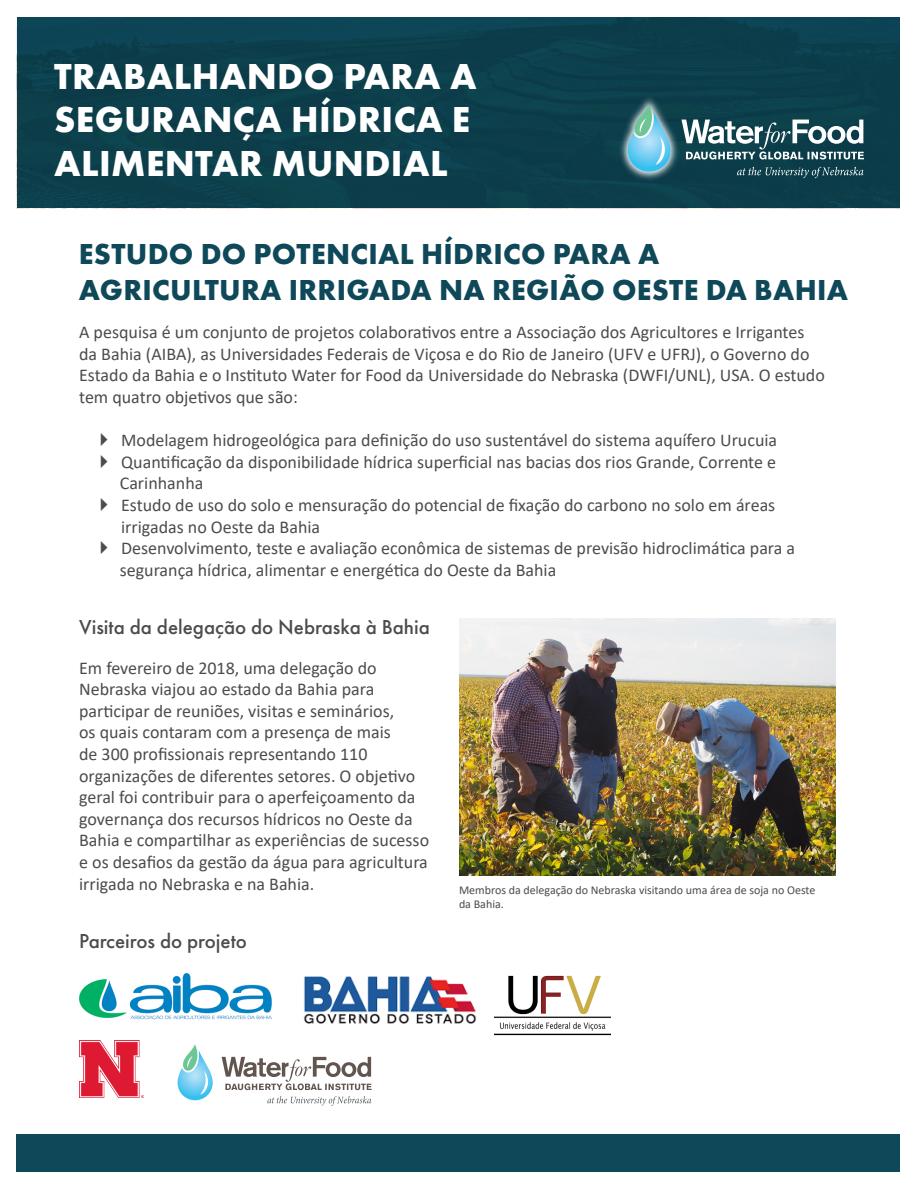
<style>
.page{position:relative;width:918px;height:1188px;background:#fff}
.page>*{position:absolute;margin:0;border:0;box-sizing:border-box;transform-origin:0 0}
.t1{font:700 37.5px/43.5px "Futura PT";letter-spacing:.01em;color:#fff}
.t2{font:700 30px/36px "Futura PT";letter-spacing:.01em;color:#0e4859}
.t3{font:500 21px "Futura PT";color:#4b4c4d}
.t4{font:18px/21.6px "Calibri";color:#4b4c4d}
.t5{font:12px/14.4px "Calibri";color:#4b4c4d}
</style>
<div class="page">
<div style="left:17px;top:18px;width:883px;height:190px;background:linear-gradient(to right,#0d404d,#0c3e4b)"></div>
<div style="left:16px;top:1134px;width:884px;height:37px;background:#0e4859"></div>
<img style="left:613px;top:90px;width:94px;height:109px">
<svg style="left:634px;top:104px;width:18px;height:7px"></svg>
<img style="left:628px;top:111px;width:43px;height:61px">
<svg style="left:681px;top:120px;width:183px;height:40px"></svg>
<svg style="left:737px;top:167px;width:126px;height:11px"></svg>
<img style="left:79px;top:973px;width:192px;height:46px">
<img style="left:495px;top:975px;width:115px;height:61px">
<img style="left:303px;top:976px;width:174px;height:48px">
<svg style="left:192px;top:1044px;width:5px;height:5px"></svg>
<img style="left:178px;top:1049px;width:35px;height:51px">
<svg style="left:222px;top:1057px;width:150px;height:33px"></svg>
<svg style="left:267px;top:1096px;width:104px;height:10px"></svg>
<img style="left:79px;top:1040px;width:64px;height:57px">
<img style="left:459px;top:618px;width:377px;height:258px">
<p class="t1" style="left:54px;top:53px;width:424px">TRABALHANDO PARA A<br>SEGURANÇA HÍDRICA E<br>ALIMENTAR MUNDIAL</p>
<p class="t2" style="left:79px;top:236px;width:771px">ESTUDO DO POTENCIAL HÍDRICO PARA A<br>AGRICULTURA IRRIGADA NA REGIÃO OESTE DA BAHIA</p>
<p class="t4" style="left:79px;top:321px;width:747px">A pesquisa é um conjunto de projetos colaborativos entre a Associação dos Agricultores e Irrigantes da Bahia (AIBA), as Universidades Federais de Viçosa e do Rio de Janeiro (UFV e UFRJ), o Governo do Estado da Bahia e o Instituto Water for Food da Universidade do Nebraska (DWFI/UNL), USA. O estudo tem quatro objetivos que são:</p>
<p class="t4" style="left:121px;top:429px;width:658px">Modelagem hidrogeológica para definição do uso sustentável do sistema aquífero Urucuia</p>
<p class="t4" style="left:121px;top:451px;width:656px">Quantificação da disponibilidade hídrica superficial nas bacias dos rios Grande, Corrente e</p>
<p class="t4" style="left:120px;top:472px;width:85px">Carinhanha</p>
<p class="t4" style="left:121px;top:494px;width:656px">Estudo de uso do solo e mensuração do potencial de fixação do carbono no solo em áreas irrigadas no Oeste da Bahia</p>
<p class="t4" style="left:121px;top:537px;width:676px">Desenvolvimento, teste e avaliação econômica de sistemas de previsão hidroclimática para a</p>
<p class="t4" style="left:120px;top:559px;width:438px">segurança hídrica, alimentar e energética do Oeste da Bahia</p>
<p class="t3" style="left:79px;top:615px;width:352px">Visita da delegação do Nebraska à Bahia</p>
<p class="t4" style="left:79px;top:656px;width:352px">Em fevereiro de 2018, uma delegação do Nebraska viajou ao estado da Bahia para participar de reuniões, visitas e seminários,<br>os quais contaram com a presença de mais<br>de 300 profissionais representando 110 organizações de diferentes setores. O objetivo geral foi contribuir para o aperfeiçoamento da governança dos recursos hídricos no Oeste da Bahia e compartilhar as experiências de sucesso e os desafios da gestão da água para agricultura irrigada no Nebraska e na Bahia.</p>
<p class="t3" style="left:79px;top:928px;width:169px">Parceiros do projeto</p>
<p class="t5" style="left:459px;top:882px;width:358px">Membros da delegação do Nebraska visitando uma área de soja no Oeste da Bahia.</p>
</div>
